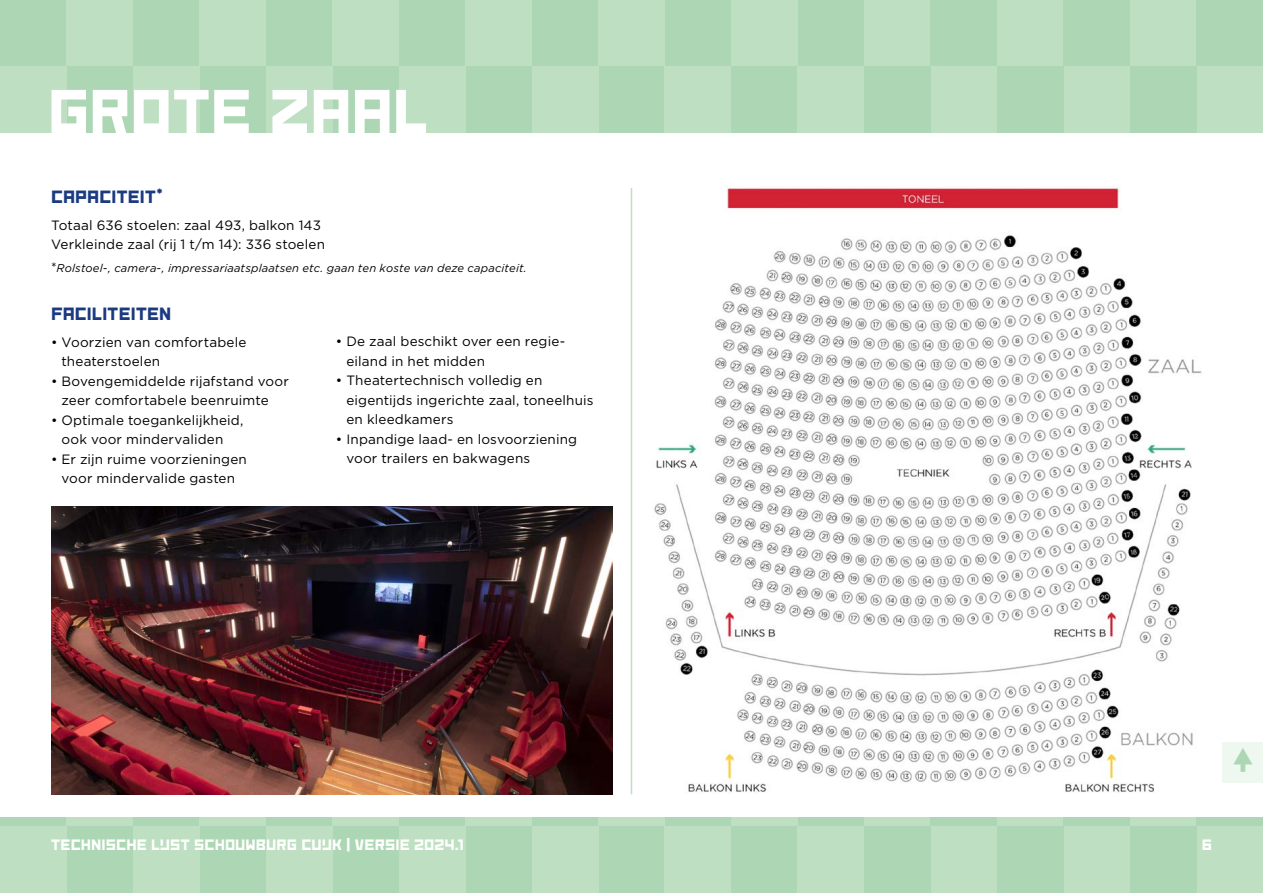
<style>
.page{position:relative;width:1263px;height:893px;background:#fff}
.page>*{position:absolute;margin:0;border:0;box-sizing:border-box;transform-origin:0 0}
.t1{font:67.5px "Blokfont 0.2";letter-spacing:-.01em;color:#fff}
.t2{font:19.5px "Blokfont 0.2";letter-spacing:.005em;color:#1b3a81}
.t3{font:16.5px "Blokfont 0.2";letter-spacing:.005em;color:#fff}
.t4{font:13.5px/19.5px "Gotham";letter-spacing:.01em;color:#000}
.t5{font:italic 11.25px "Gotham";letter-spacing:.015em;color:#000}
.s1{font-size:22.5px}
.s2{font-style:normal;font-size:13.5px}
</style>
<div class="page">
<div style="left:133px;top:0;width:66px;height:66px;background:#add7b4"></div>
<div style="left:997px;top:0;width:66px;height:66px;background:#bedfc2"></div>
<div style="left:266px;top:0;width:66px;height:66px;background:#add7b4"></div>
<div style="left:1130px;top:0;width:66px;height:66px;background:#bedfc2"></div>
<div style="left:399px;top:0;width:66px;height:66px;background:#add7b4"></div>
<div style="left:532px;top:0;width:66px;height:66px;background:#add7b4"></div>
<div style="left:0;top:0;width:66px;height:66px;background:#add7b4"></div>
<div style="left:864px;top:0;width:67px;height:66px;background:#bedfc2"></div>
<div style="left:66px;top:0;width:67px;height:66px;background:#bedfc2"></div>
<div style="left:931px;top:0;width:66px;height:66px;background:#add7b4"></div>
<div style="left:199px;top:0;width:67px;height:66px;background:#bedfc2"></div>
<div style="left:1063px;top:0;width:67px;height:66px;background:#add7b4"></div>
<div style="left:332px;top:0;width:67px;height:66px;background:#bedfc2"></div>
<div style="left:1196px;top:0;width:67px;height:66px;background:#add7b4"></div>
<div style="left:465px;top:0;width:67px;height:66px;background:#bedfc2"></div>
<div style="left:798px;top:0;width:66px;height:66px;background:#add7b4"></div>
<div style="left:665px;top:0;width:66px;height:66px;background:#add7b4"></div>
<div style="left:598px;top:0;width:67px;height:66px;background:#bedfc2"></div>
<div style="left:731px;top:0;width:67px;height:66px;background:#bedfc2"></div>
<div style="left:1196px;top:66px;width:67px;height:67px;background:#bedfc2"></div>
<div style="left:199px;top:66px;width:67px;height:67px;background:#add7b4"></div>
<div style="left:1063px;top:66px;width:67px;height:67px;background:#bedfc2"></div>
<div style="left:332px;top:66px;width:67px;height:67px;background:#add7b4"></div>
<div style="left:465px;top:66px;width:67px;height:67px;background:#add7b4"></div>
<div style="left:598px;top:66px;width:67px;height:67px;background:#add7b4"></div>
<div style="left:66px;top:66px;width:67px;height:67px;background:#add7b4"></div>
<div style="left:931px;top:66px;width:66px;height:67px;background:#bedfc2"></div>
<div style="left:133px;top:66px;width:66px;height:67px;background:#bedfc2"></div>
<div style="left:997px;top:66px;width:66px;height:67px;background:#add7b4"></div>
<div style="left:266px;top:66px;width:66px;height:67px;background:#bedfc2"></div>
<div style="left:1130px;top:66px;width:66px;height:67px;background:#add7b4"></div>
<div style="left:399px;top:66px;width:66px;height:67px;background:#bedfc2"></div>
<div style="left:532px;top:66px;width:66px;height:67px;background:#bedfc2"></div>
<div style="left:864px;top:66px;width:67px;height:67px;background:#add7b4"></div>
<div style="left:731px;top:66px;width:67px;height:67px;background:#add7b4"></div>
<div style="left:665px;top:66px;width:66px;height:67px;background:#bedfc2"></div>
<div style="left:798px;top:66px;width:66px;height:67px;background:#bedfc2"></div>
<div style="left:0;top:66px;width:66px;height:67px;background:#bedfc2"></div>
<div style="left:133px;top:760px;width:66px;height:66px;background:#add7b4"></div>
<div style="left:997px;top:760px;width:66px;height:66px;background:#bedfc2"></div>
<div style="left:266px;top:760px;width:66px;height:66px;background:#add7b4"></div>
<div style="left:1130px;top:760px;width:66px;height:66px;background:#bedfc2"></div>
<div style="left:399px;top:760px;width:66px;height:66px;background:#add7b4"></div>
<div style="left:532px;top:760px;width:66px;height:66px;background:#add7b4"></div>
<div style="left:0;top:760px;width:66px;height:66px;background:#add7b4"></div>
<div style="left:864px;top:760px;width:67px;height:66px;background:#bedfc2"></div>
<div style="left:66px;top:760px;width:67px;height:66px;background:#bedfc2"></div>
<div style="left:931px;top:760px;width:66px;height:66px;background:#add7b4"></div>
<div style="left:199px;top:760px;width:67px;height:66px;background:#bedfc2"></div>
<div style="left:1063px;top:760px;width:67px;height:66px;background:#add7b4"></div>
<div style="left:332px;top:760px;width:67px;height:66px;background:#bedfc2"></div>
<div style="left:1196px;top:760px;width:67px;height:66px;background:#add7b4"></div>
<div style="left:465px;top:760px;width:67px;height:66px;background:#bedfc2"></div>
<div style="left:798px;top:760px;width:66px;height:66px;background:#add7b4"></div>
<div style="left:665px;top:760px;width:66px;height:66px;background:#add7b4"></div>
<div style="left:598px;top:760px;width:67px;height:66px;background:#bedfc2"></div>
<div style="left:731px;top:760px;width:67px;height:66px;background:#bedfc2"></div>
<div style="left:1196px;top:826px;width:67px;height:67px;background:#bedfc2"></div>
<div style="left:199px;top:826px;width:67px;height:67px;background:#add7b4"></div>
<div style="left:1063px;top:826px;width:67px;height:67px;background:#bedfc2"></div>
<div style="left:332px;top:826px;width:67px;height:67px;background:#add7b4"></div>
<div style="left:465px;top:826px;width:67px;height:67px;background:#add7b4"></div>
<div style="left:598px;top:826px;width:67px;height:67px;background:#add7b4"></div>
<div style="left:66px;top:826px;width:67px;height:67px;background:#add7b4"></div>
<div style="left:931px;top:826px;width:66px;height:67px;background:#bedfc2"></div>
<div style="left:133px;top:826px;width:66px;height:67px;background:#bedfc2"></div>
<div style="left:997px;top:826px;width:66px;height:67px;background:#add7b4"></div>
<div style="left:266px;top:826px;width:66px;height:67px;background:#bedfc2"></div>
<div style="left:1130px;top:826px;width:66px;height:67px;background:#add7b4"></div>
<div style="left:399px;top:826px;width:66px;height:67px;background:#bedfc2"></div>
<div style="left:532px;top:826px;width:66px;height:67px;background:#bedfc2"></div>
<div style="left:864px;top:826px;width:67px;height:67px;background:#add7b4"></div>
<div style="left:731px;top:826px;width:67px;height:67px;background:#add7b4"></div>
<div style="left:665px;top:826px;width:66px;height:67px;background:#bedfc2"></div>
<div style="left:798px;top:826px;width:66px;height:67px;background:#bedfc2"></div>
<div style="left:0;top:826px;width:66px;height:67px;background:#bedfc2"></div>
<div style="left:0;top:133px;width:1263px;height:683px;background:#fff"></div>
<hr style="left:631px;top:188px;width:1px;height:606px;background:#bedfc2">
<div style="left:1222px;top:742px;width:41px;height:40px;background:#eff8f0"></div>
<img style="left:51px;top:506px;width:561px;height:288px">
<img style="left:654px;top:235px;width:548px;height:558px">
<img style="left:727px;top:186px;width:393px;height:24px">
<h1 class="t1" style="left:48px;top:76px;width:381px">GROTE ZAAL</h1>
<h2 class="t2" style="left:51px;top:186px;width:113px">CAPACITEIT<span class="s1">*</span></h2>
<p class="t4" style="left:51px;top:215px;width:275px">Totaal 636 stoelen: zaal 493, balkon 143<br>Verkleinde zaal (rij 1 t/m 14): 336 stoelen</p>
<p class="t5" style="left:51px;top:260px;width:477px"><span class="s2">*</span>Rolstoel-, camera-, impressariaatsplaatsen etc. gaan ten koste van deze capaciteit.</p>
<h2 class="t2" style="left:51px;top:303px;width:122px">FACILITEITEN</h2>
<p class="t4" style="left:62px;top:332px;width:186px;text-indent:-11px">• Voorzien van comfortabele theaterstoelen</p>
<p class="t4" style="left:62px;top:371px;width:229px;text-indent:-11px">• Bovengemiddelde rijafstand voor zeer comfortabele beenruimte</p>
<p class="t4" style="left:62px;top:410px;width:183px;text-indent:-11px">• Optimale toegankelijkheid, ook voor mindervaliden</p>
<p class="t4" style="left:51px;top:449px;width:197px;text-align:center">• Er zijn ruime voorzieningen voor mindervalide gasten</p>
<p class="t4" style="left:346px;top:332px;width:220px;text-indent:-11px">• De zaal beschikt over een regie&shy;eiland in het midden</p>
<p class="t4" style="left:346px;top:371px;width:249px;text-indent:-11px">• Theatertechnisch volledig en eigentijds ingerichte zaal, toneelhuis en kleedkamers</p>
<p class="t4" style="left:346px;top:429px;width:232px;text-indent:-11px">• Inpandige laad- en losvoorziening voor trailers en bakwagens</p>
<p class="t3" style="left:51px;top:836px;width:414px">TECHNISCHE LYST SCHOUWBURG CUYK | VERSIE 2024.1</p>
<p class="t3" style="left:1202px;top:836px;width:12px">6</p>
</div>
